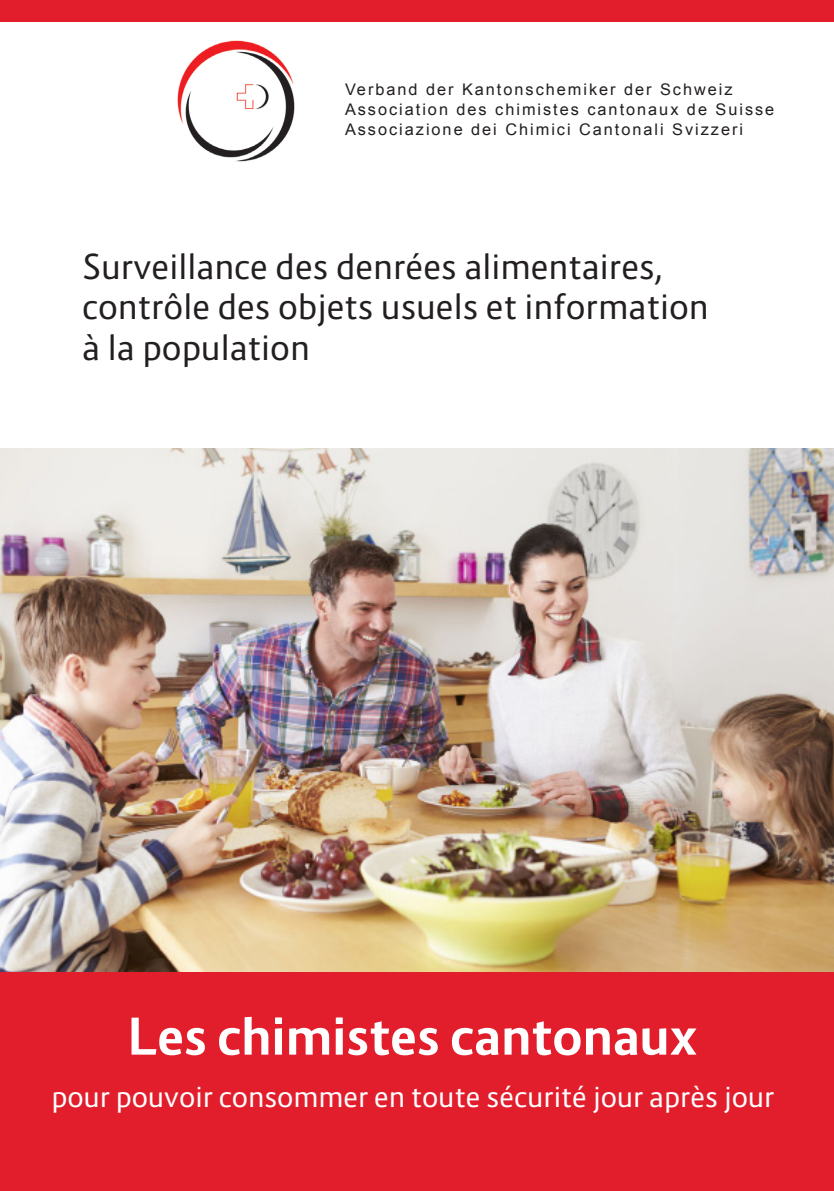
<style>
.page{position:relative;width:834px;height:1191px;background:#fff}
.page>*{position:absolute;margin:0;border:0;box-sizing:border-box;transform-origin:0 0}
.t1{font:700 50px "Route 159";color:#fff}
.t2{font:34px/40.8px "Route 159";color:#231f20}
.t3{font:28px "Route 159";color:#fff}
.t4{font:16px/20px "Arial";letter-spacing:.12em;color:#231f20}
</style>
<div class="page">
<div style="left:0;top:972px;width:833px;height:219px;background:#e21e2d"></div>
<img style="left:0;top:449px;width:833px;height:523px">
<div style="left:0;top:0;width:833px;height:22px;background:#e21e2d"></div>
<img style="left:177px;top:40px;width:118px;height:122px">
<p class="t4" style="left:345px;top:80px;width:431px">Verband der Kantonschemiker der Schweiz<br>Association des chimistes cantonaux de Suisse<br>Associazione dei Chimici Cantonali Svizzeri</p>
<h2 class="t2" style="left:82px;top:246px;width:627px">Surveillance des denrées alimentaires, contrôle des objets usuels et information à la population</h2>
<h1 class="t1" style="left:128px;top:1005px;width:571px">Les chimistes cantonaux</h1>
<h3 class="t3" style="left:51px;top:1080px;width:724px">pour pouvoir consommer en toute sécurité jour après jour</h3>
</div>
